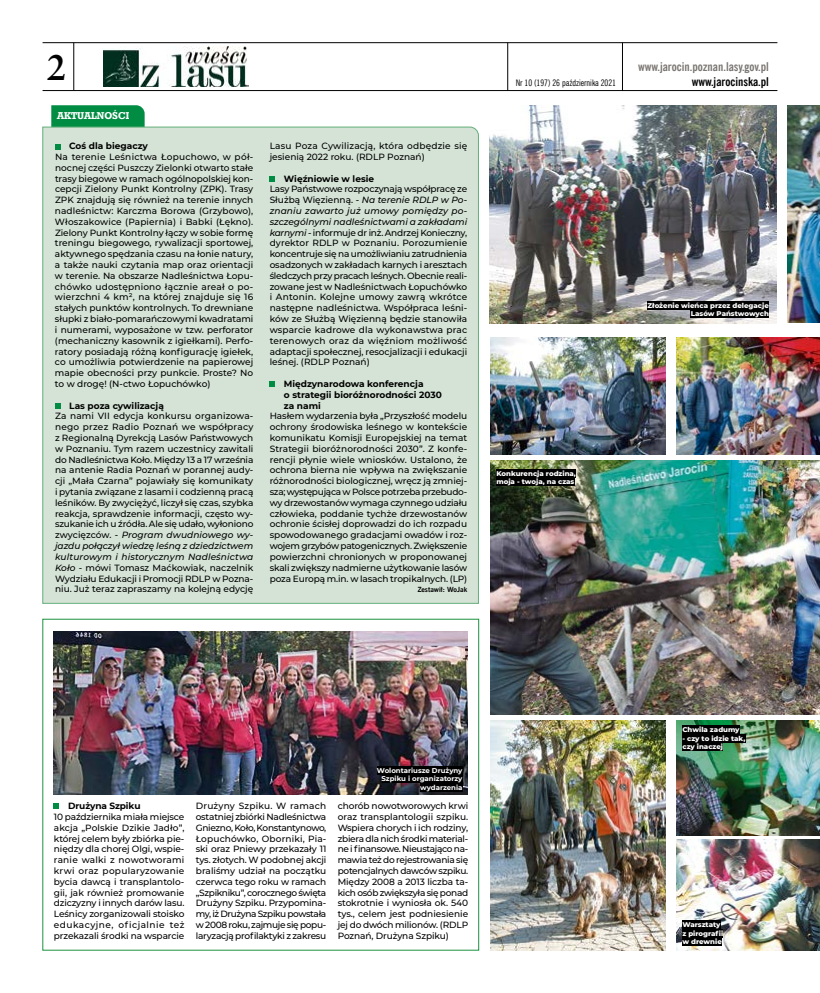
<style>
.page{position:relative;width:820px;height:993px;background:#fff}
.page>*{position:absolute;margin:0;border:0;box-sizing:border-box;transform-origin:0 0}
.t1{font:700 36px "Class Garmnd EU";color:#000}
.t2{font:700 12px "News Goth Cn EU";color:#797571}
.t3{font:700 12px "News Goth Cn EU";color:#000}
.t4{font:10px "Geo Slab 712 Bd EU";color:#fff}
.t5{font:500 9px/10.8px "Montserrat";letter-spacing:-.01em;color:#000;text-align:justify}
.t6{font:700 9px/10.8px "Montserrat";color:#000}
.t7{font:500 9px/10.8px "Montserrat";letter-spacing:.01em;color:#000}
.t8{font:9px "News Goth Cn EU";color:#000}
.t9{font:800 7px/8.4px "Montserrat";color:#fff}
.t10{font:700 7px/8.4px "Montserrat";color:#fff;text-align:right}
.t11{font:700 7px "News Goth EU";color:#000}
.s1{font-style:italic}
</style>
<div class="page">
<img style="left:489px;top:105px;width:287px;height:219px">
<hr style="left:43px;top:42px;width:734px;height:1px;background:#000">
<hr style="left:43px;top:90px;width:734px;height:1px;background:#000">
<hr style="left:622px;top:43px;width:1px;height:48px;background:#000">
<hr style="left:507px;top:43px;width:1px;height:47px;background:#000">
<hr style="left:74px;top:43px;width:1px;height:47px;background:#000">
<img style="left:103px;top:47px;width:146px;height:39px">
<div style="left:647px;top:301px;width:121px;height:8px;background:#000"></div>
<div style="left:690px;top:309px;width:78px;height:9px;background:#000"></div>
<svg style="left:51px;top:105px;width:94px;height:21px;background:#068f47"></svg>
<div style="left:42px;top:126px;width:437px;height:478px;background:#d5e3d6"></div>
<svg style="left:55px;top:144px;width:5px;height:5px"></svg>
<svg style="left:55px;top:403px;width:5px;height:5px"></svg>
<svg style="left:269px;top:176px;width:6px;height:5px"></svg>
<svg style="left:269px;top:381px;width:6px;height:6px"></svg>
<svg style="left:54px;top:803px;width:5px;height:5px"></svg>
<img style="left:54px;top:631px;width:413px;height:163px">
<div style="left:377px;top:766px;width:85px;height:8px;background:#000"></div>
<div style="left:381px;top:774px;width:81px;height:9px;background:#000"></div>
<div style="left:420px;top:782px;width:42px;height:9px;background:#000"></div>
<img style="left:490px;top:338px;width:175px;height:116px">
<img style="left:676px;top:338px;width:143px;height:116px">
<img style="left:490px;top:720px;width:175px;height:230px">
<img style="left:676px;top:720px;width:143px;height:115px">
<img style="left:676px;top:839px;width:143px;height:111px">
<img style="left:490px;top:460px;width:329px;height:254px">
<div style="left:496px;top:468px;width:79px;height:9px;background:#000"></div>
<div style="left:496px;top:477px;width:78px;height:8px;background:#000"></div>
<div style="left:682px;top:725px;width:57px;height:9px;background:#000"></div>
<div style="left:682px;top:733px;width:63px;height:9px;background:#000"></div>
<div style="left:682px;top:742px;width:41px;height:8px;background:#000"></div>
<div style="left:682px;top:920px;width:38px;height:8px;background:#000"></div>
<div style="left:682px;top:928px;width:41px;height:9px;background:#000"></div>
<div style="left:682px;top:937px;width:39px;height:8px;background:#000"></div>
<img style="left:787px;top:105px;width:32px;height:218px">
<h1 class="t1" style="left:47px;top:45px;width:22px">2</h1>
<h2 class="t2" style="left:638px;top:59px;width:132px">www.jarocin.poznan.lasy.gov.pl</h2>
<p class="t8" style="left:515px;top:77px;width:102px">Nr 10 (197) 26 października 2021</p>
<h2 class="t3" style="left:691px;top:74px;width:79px">www.jarocinska.pl</h2>
<p class="t4" style="left:57px;top:109px;width:73px">AKTUALNOŚCI</p>
<p class="t6" style="left:69px;top:140px;width:80px">Coś dla biegaczy</p>
<p class="t5" style="left:55px;top:151px;width:200px">Na terenie Leśnictwa Łopuchowo, w pół&shy;nocnej części Puszczy Zielonki otwarto stałe trasy biegowe w ramach ogólnopolskiej kon&shy;cepcji Zielony Punkt Kontrolny (ZPK). Trasy ZPK znajdują się również na terenie innych nadleśnictw: Karczma Borowa (Grzybowo), Włoszakowice (Papiernia) i Babki (Łękno).<br>Zielony Punkt Kontrolny łączy w sobie formę treningu biegowego, rywalizacji sportowej, aktywnego spędzania czasu na łonie natury, a także nauki czytania map oraz orientacji w terenie. Na obszarze Nadleśnictwa Łopu&shy;chówko udostępniono łącznie areał o po&shy;wierzchni 4 km², na której znajduje się 16 stałych punktów kontrolnych. To drewniane słupki z biało-pomarańczowymi kwadratami i numerami, wyposażone w tzw. perforator (mechaniczny kasownik z igiełkami). Perfo&shy;ratory posiadają różną konfigurację igiełek, co umożliwia potwierdzenie na papierowej mapie obecności przy punkcie. Proste? No to w drogę! (N-ctwo Łopuchówko)</p>
<p class="t6" style="left:69px;top:399px;width:96px">Las poza cywilizacją</p>
<p class="t5" style="left:55px;top:410px;width:200px">Za nami VII edycja konkursu organizowa&shy;nego przez Radio Poznań we współpracy z Regionalną Dyrekcją Lasów Państwowych w Poznaniu. Tym razem uczestnicy zawitali do Nadleśnictwa Koło. Między 13 a 17 września na antenie Radia Poznań w porannej audy&shy;cji „Mała Czarna” pojawiały się komunikaty i pytania związane z lasami i codzienną pracą leśników. By zwyciężyć, liczył się czas, szybka reakcja, sprawdzenie informacji, często wy&shy;szukanie ich u źródła. Ale się udało, wyłoniono zwycięzców. - <span class="s1">Program dwudniowego wy&shy;jazdu połączył wiedzę leśną z dziedzictwem kulturowym i historycznym Nadleśnictwa Koło</span> - mówi Tomasz Maćkowiak, naczelnik Wydziału Edukacji i Promocji RDLP w Pozna&shy;niu. Już teraz zapraszamy na kolejną edycję</p>
<p class="t7" style="left:269px;top:140px;width:199px">Lasu Poza Cywilizacją, która odbędzie się jesienią 2022 roku. (RDLP Poznań)</p>
<p class="t6" style="left:284px;top:172px;width:92px">Więźniowie w lesie</p>
<p class="t5" style="left:269px;top:183px;width:199px">Lasy Państwowe rozpoczynają współpracę ze Służbą Więzienną. - <span class="s1">Na terenie RDLP w Po&shy;znaniu zawarto już umowy pomiędzy po&shy;szczególnymi nadleśnictwami a zakładami karnymi</span> - informuje dr inż. Andrzej Konieczny, dyrektor RDLP w Poznaniu. Porozumienie koncentruje się na umożliwianiu zatrudnienia osadzonych w zakładach karnych i aresztach śledczych przy pracach leśnych. Obecnie reali&shy;zowane jest w Nadleśnictwach Łopuchówko i Antonin. Kolejne umowy zawrą wkrótce następne nadleśnictwa. Współpraca leśni&shy;ków ze Służbą Więzienną będzie stanowiła wsparcie kadrowe dla wykonawstwa prac terenowych oraz da więźniom możliwość adaptacji społecznej, resocjalizacji i edukacji leśnej. (RDLP Poznań)</p>
<p class="t6" style="left:284px;top:378px;width:159px">Międzynarodowa konferencja<br>o strategii bioróżnorodności 2030 za nami</p>
<p class="t5" style="left:269px;top:410px;width:199px">Hasłem wydarzenia była „Przyszłość modelu ochrony środowiska leśnego w kontekście komunikatu Komisji Europejskiej na temat Strategii bioróżnorodności 2030”. Z konfe&shy;rencji płynie wiele wniosków. Ustalono, że ochrona bierna nie wpływa na zwiększanie różnorodności biologicznej, wręcz ją zmniej&shy;sza; występująca w Polsce potrzeba przebudo&shy;wy drzewostanów wymaga czynnego udziału człowieka, poddanie tychże drzewostanów ochronie ścisłej doprowadzi do ich rozpadu spowodowanego gradacjami owadów i roz&shy;wojem grzybów patogenicznych. Zwiększenie powierzchni chronionych w proponowanej skali zwiększy nadmierne użytkowanie lasów poza Europą m.in. w lasach tropikalnych. (LP)</p>
<p class="t11" style="left:417px;top:585px;width:51px">Zestawił: WoJak</p>
<p class="t9" style="left:496px;top:468px;width:81px">Konkurencja rodzina, moja - twoja, na czas</p>
<p class="t10" style="left:377px;top:765px;width:87px">Wolontariusze Drużyny<br>Szpiku i organizatorzy wydarzenia</p>
<p class="t6" style="left:68px;top:799px;width:74px">Drużyna Szpiku</p>
<p class="t5" style="left:54px;top:810px;width:132px">10 października miała miejsce akcja „Polskie Dzikie Jadło”, której celem były zbiórka pie&shy;niędzy dla chorej Olgi, wspie&shy;ranie walki z nowotworami krwi oraz popularyzowanie bycia dawcą i transplantolo&shy;gii, jak również promowanie dziczyzny i innych darów lasu.<br>Leśnicy zorganizowali stoisko edukacyjne, oficjalnie też przekazali środki na wsparcie</p>
<p class="t5" style="left:196px;top:799px;width:132px">Drużyny Szpiku. W ramach ostatniej zbiórki Nadleśnictwa Gniezno, Koło, Konstantynowo, Łopuchówko, Oborniki, Pia&shy;ski oraz Pniewy przekazały 11 tys. złotych. W podobnej akcji braliśmy udział na początku czerwca tego roku w ramach „Szpikniku”, corocznego święta Drużyny Szpiku. Przypomina&shy;my, iż Drużyna Szpiku powstała w 2008 roku, zajmuje się popu&shy;laryzacją profilaktyki z zakresu</p>
<p class="t5" style="left:337px;top:799px;width:132px">chorób nowotworowych krwi oraz transplantologii szpiku.<br>Wspiera chorych i ich rodziny, zbiera dla nich środki material&shy;ne i finansowe. Nieustająco na&shy;mawia też do rejestrowania się potencjalnych dawców szpiku.<br>Między 2008 a 2013 liczba ta&shy;kich osób zwiększyła się ponad stokrotnie i wyniosła ok. 540 tys., celem jest podniesienie jej do dwóch milionów. (RDLP Poznań, Drużyna Szpiku)</p>
<p class="t9" style="left:647px;top:301px;width:123px;text-align:right">Złożenie wieńca przez delegacje<br>Lasów Państwowych</p>
<p class="t9" style="left:682px;top:725px;width:59px">Chwila zadumy</p>
<p class="t9" style="left:682px;top:733px;width:64px">- czy to idzie tak, czy inaczej</p>
<p class="t9" style="left:682px;top:920px;width:42px">Warsztaty z pirografii w drewnie</p>
</div>
